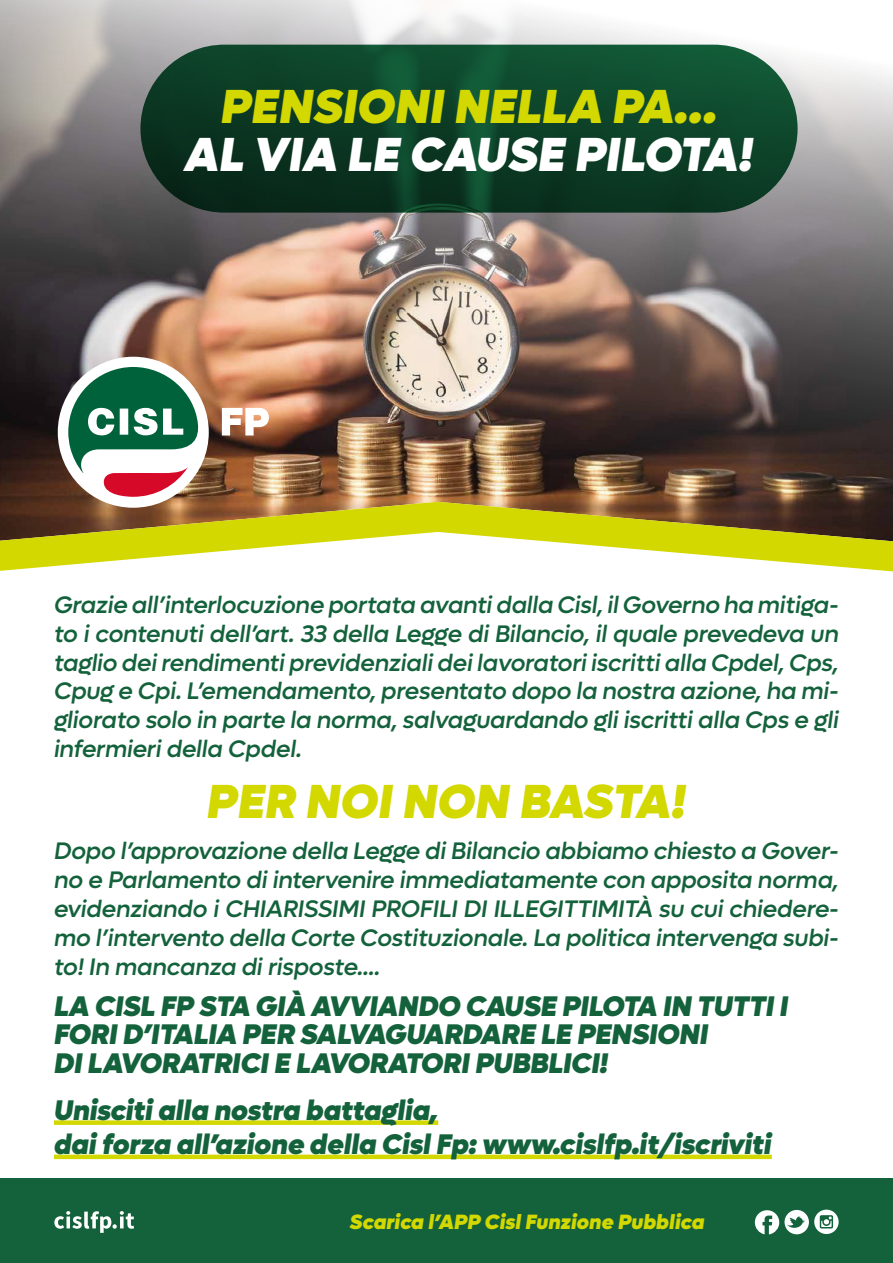
<style>
.page{position:relative;width:893px;height:1263px;background:#fff}
.page>*{position:absolute;margin:0;border:0;box-sizing:border-box;transform-origin:0 0}
.t1{font:italic 900 48px "Lufga";color:#d3d800}
.t2{font:italic 900 48px "Lufga";color:#fff}
.t3{font:italic 900 28.5px/28.5px "Lufga";letter-spacing:-.01em;color:#14623c}
.t4{font:italic 500 24px/28.8px "Lufga";letter-spacing:-.01em;color:#14623c;text-align:justify}
.t5{font:italic 900 20.7px "Lufga";color:#d3d800}
</style>
<div class="page">
<img style="left:0;top:0;width:893px;height:572px">
<div style="left:0;top:1179px;width:893px;height:84px;background:#14623c"></div>
<svg style="left:222px;top:408px;width:47px;height:27px"></svg>
<div style="left:58px;top:357px;width:151px;height:151px;background:#fff;border-radius:50%"></div>
<svg style="left:68px;top:367px;width:132px;height:130px"></svg>
<svg style="left:755px;top:1209px;width:84px;height:25px"></svg>
<svg style="left:54px;top:1211px;width:80px;height:22px"></svg>
<div style="left:54px;top:1120px;width:384px;height:5px;background:#d3d800"></div>
<div style="left:54px;top:1154px;width:718px;height:5px;background:#d3d800"></div>
<svg style="left:140px;top:45px;width:658px;height:168px;background:#0d4027"></svg>
<h1 class="t1" style="left:221px;top:77px;width:498px">PENSIONI NELLA PA…</h1>
<h1 class="t2" style="left:185px;top:125px;width:570px">AL VIA LE CAUSE PILOTA!</h1>
<p class="t4" style="left:54px;top:590px;width:787px">Grazie all’interlocuzione portata avanti dalla Cisl, il Governo ha mitiga&shy;to i contenuti dell’art. 33 della Legge di Bilancio, il quale prevedeva un taglio dei rendimenti previdenziali dei lavoratori iscritti alla Cpdel, Cps, Cpug e Cpi. L’emendamento, presentato dopo la nostra azione, ha mi&shy;gliorato solo in parte la norma, salvaguardando gli iscritti alla Cps e gli infermieri della Cpdel.</p>
<h1 class="t1" style="left:207px;top:772px;width:481px">PER NOI NON BASTA!</h1>
<p class="t4" style="left:54px;top:837px;width:786px">Dopo l’approvazione della Legge di Bilancio abbiamo chiesto a Gover&shy;no e Parlamento di intervenire immediatamente con apposita norma, evidenziando i CHIARISSIMI PROFILI DI ILLEGITTIMITÀ su cui chiedere&shy;mo l’intervento della Corte Costituzionale. La politica intervenga subi&shy;to! In mancanza di risposte....</p>
<p class="t3" style="left:54px;top:992px;width:736px">LA CISL FP STA GIÀ AVVIANDO CAUSE PILOTA IN TUTTI I<br>FORI D’ITALIA PER SALVAGUARDARE LE PENSIONI<br>DI LAVORATRICI E LAVORATORI PUBBLICI!</p>
<p class="t3" style="left:54px;top:1093px;width:719px;line-height:34.2px">Unisciti alla nostra battaglia,<br>dai forza all’azione della Cisl Fp: www.cislfp.it/iscriviti</p>
<p class="t5" style="left:350px;top:1209px;width:356px">Scarica l’APP Cisl Funzione Pubblica</p>
</div>
